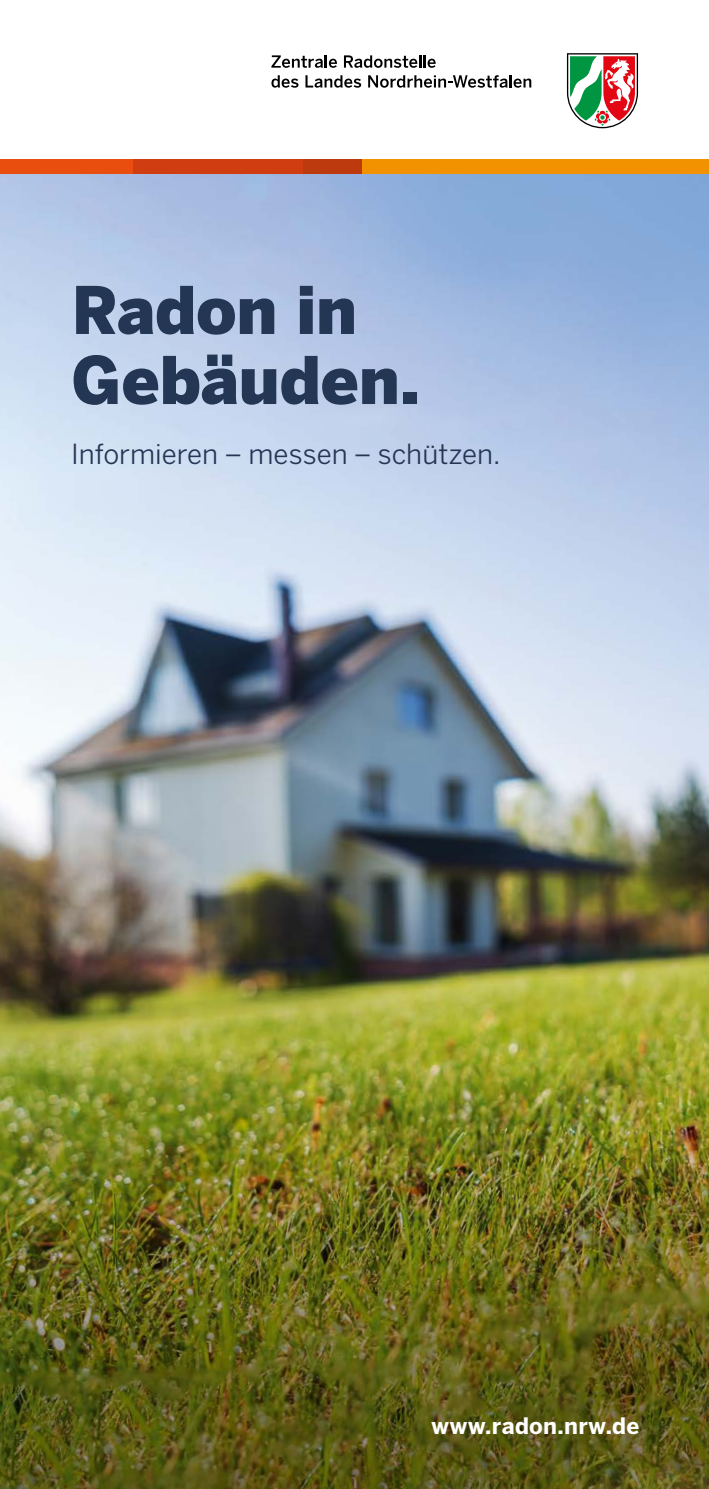
<style>
.page{position:relative;width:709px;height:1489px;background:#fff}
.page>*{position:absolute;margin:0;border:0;box-sizing:border-box;transform-origin:0 0}
.t1{font:900 65px/70px "Benton Sans";letter-spacing:-.005em;color:#233654}
.t2{font:27.5px "Benton Sans";color:#233654}
.t3{font:700 22.5px "Benton Sans";letter-spacing:.01em;color:#fff}
</style>
<div class="page">
<img style="left:0;top:174px;width:709px;height:882px">
<img style="left:0;top:1056px;width:709px;height:432px">
<svg style="left:567px;top:53px;width:71px;height:75px"></svg>
<svg style="left:271px;top:55px;width:66px;height:13px"></svg>
<svg style="left:344px;top:55px;width:91px;height:13px"></svg>
<svg style="left:271px;top:75px;width:27px;height:13px"></svg>
<svg style="left:305px;top:75px;width:56px;height:13px"></svg>
<svg style="left:368px;top:75px;width:163px;height:13px"></svg>
<div style="left:362px;top:159px;width:347px;height:15px;background:#f39200"></div>
<div style="left:303px;top:159px;width:59px;height:15px;background:#bd390e"></div>
<div style="left:133px;top:159px;width:170px;height:15px;background:#cf3d11"></div>
<div style="left:0;top:159px;width:133px;height:15px;background:#e94e0f"></div>
<p class="t1" style="left:71px;top:274px;width:349px">Radon in<br>Gebäuden.</p>
<p class="t2" style="left:71px;top:438px;width:430px">Informieren – messen – schützen.</p>
<p class="t3" style="left:431px;top:1412px;width:209px">www.radon.nrw.de</p>
</div>
